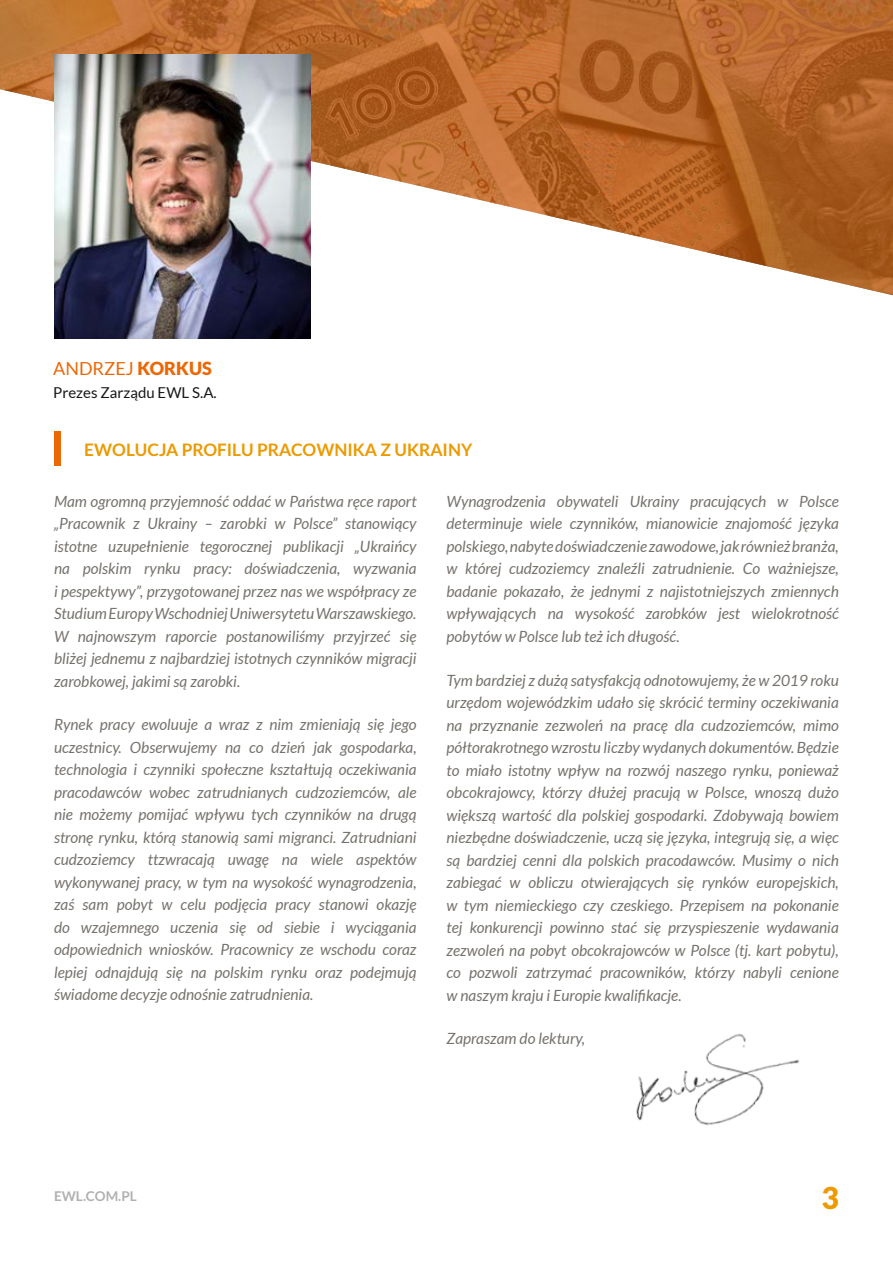
<style>
.page{position:relative;width:893px;height:1263px;background:#fff}
.page>*{position:absolute;margin:0;border:0;box-sizing:border-box;transform-origin:0 0}
.t1{font:900 30px "Lato";color:#eb9a00}
.t2{font:18px "Lato";color:#eb6807}
.t3{font:700 17.25px "Lato";color:#eb9a00}
.t4{font:italic 15.45px/22.5px "Lato";color:#76726d;text-align:justify}
.t5{font:15px "Lato";color:#171618}
.t6{font:700 13.5px "Lato";color:#b0b0b1}
.s1{font-weight:900}
</style>
<div class="page">
<svg style="left:0;top:0;width:893px;height:300px"></svg>
<img style="left:54px;top:54px;width:256px;height:284px">
<div style="left:54px;top:431px;width:7px;height:35px;background:#eb6807"></div>
<img style="left:636px;top:1033px;width:164px;height:93px">
<p class="t2" style="left:53px;top:359px;width:160px">ANDRZEJ <span class="s1">KORKUS</span></p>
<p class="t5" style="left:53px;top:384px;width:165px">Prezes Zarządu EWL S.A.</p>
<p class="t3" style="left:84px;top:440px;width:389px">EWOLUCJA PROFILU PRACOWNIKA Z UKRAINY</p>
<p class="t4" style="left:54px;top:490px;width:364px">Mam ogromną przyjemność oddać w Państwa ręce raport „Pracownik z Ukrainy – zarobki w Polsce” stanowiący istotne uzupełnienie tegorocznej publikacji „Ukraińcy na polskim rynku pracy: doświadczenia, wyzwania i pespektywy”, przygotowanej przez nas we współpracy ze Studium Europy Wschodniej Uniwersytetu Warszawskiego.<br>W najnowszym raporcie postanowiliśmy przyjrzeć się bliżej jednemu z najbardziej istotnych czynników migracji zarobkowej, jakimi są zarobki.</p>
<p class="t4" style="left:54px;top:714px;width:364px">Rynek pracy ewoluuje a wraz z nim zmieniają się jego uczestnicy. Obserwujemy na co dzień jak gospodarka, technologia i czynniki społeczne kształtują oczekiwania pracodawców wobec zatrudnianych cudzoziemców, ale nie możemy pomijać wpływu tych czynników na drugą stronę rynku, którą stanowią sami migranci. Zatrudniani cudzoziemcy ttzwracają uwagę na wiele aspektów wykonywanej pracy, w tym na wysokość wynagrodzenia, zaś sam pobyt w celu podjęcia pracy stanowi okazję do wzajemnego uczenia się od siebie i wyciągania odpowiednich wniosków. Pracownicy ze wschodu coraz lepiej odnajdują się na polskim rynku oraz podejmują świadome decyzje odnośnie zatrudnienia.</p>
<p class="t4" style="left:446px;top:490px;width:394px">Wynagrodzenia obywateli Ukrainy pracujących w Polsce determinuje wiele czynników, mianowicie znajomość języka polskiego, nabyte doświadczenie zawodowe, jak również branża, w której cudzoziemcy znaleźli zatrudnienie. Co ważniejsze, badanie pokazało, że jednymi z najistotniejszych zmiennych wpływających na wysokość zarobków jest wielokrotność pobytów w Polsce lub też ich długość.</p>
<p class="t4" style="left:446px;top:669px;width:394px">Tym bardziej z dużą satysfakcją odnotowujemy, że w 2019 roku urzędom wojewódzkim udało się skrócić terminy oczekiwania na przyznanie zezwoleń na pracę dla cudzoziemców, mimo półtorakrotnego wzrostu liczby wydanych dokumentów. Będzie to miało istotny wpływ na rozwój naszego rynku, ponieważ obcokrajowcy, którzy dłużej pracują w Polsce, wnoszą dużo większą wartość dla polskiej gospodarki. Zdobywają bowiem niezbędne doświadczenie, uczą się języka, integrują się, a więc są bardziej cenni dla polskich pracodawców. Musimy o nich zabiegać w obliczu otwierających się rynków europejskich, w tym niemieckiego czy czeskiego. Przepisem na pokonanie tej konkurencji powinno stać się przyspieszenie wydawania zezwoleń na pobyt obcokrajowców w Polsce (tj. kart pobytu), co pozwoli zatrzymać pracowników, którzy nabyli cenione w naszym kraju i Europie kwalifikacje.</p>
<p class="t4" style="left:446px;top:1028px;width:140px">Zapraszam do lektury,</p>
<p class="t6" style="left:54px;top:1189px;width:84px">EWL.COM.PL</p>
<h1 class="t1" style="left:822px;top:1180px;width:19px">3</h1>
</div>
